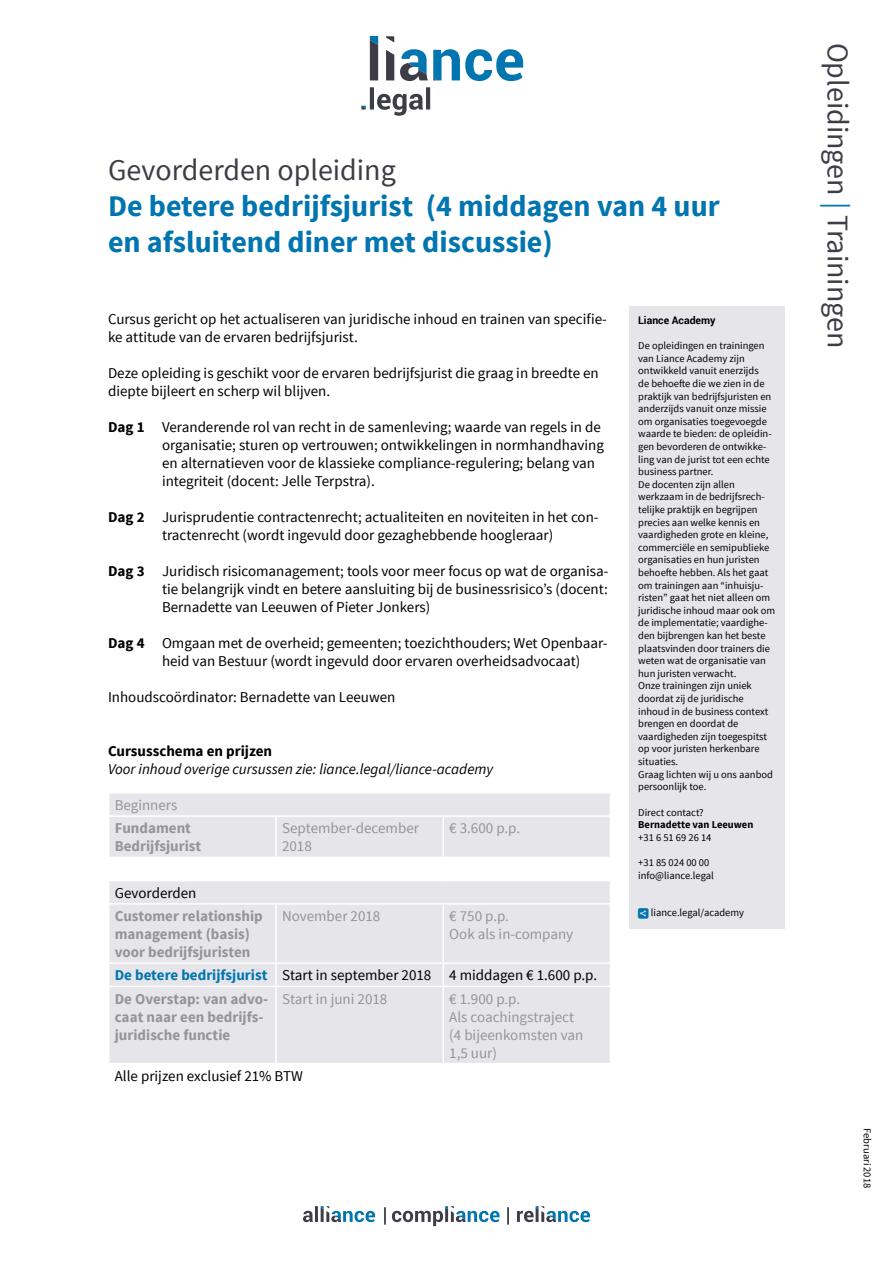
<style>
.page{position:relative;width:893px;height:1263px;background:#fff}
.page>*{position:absolute;margin:0;border:0;box-sizing:border-box;transform-origin:0 0}
.t1{font:700 30px/36px "Source Sans Pro";color:#0075b0}
.t2{font:30px "Source Sans Pro";color:#3c3d46}
.t3{font:15px/18px "Source Sans Pro";color:#000}
.t4{font:15px/18px "Source Sans Pro";color:#939598}
.t5{font:700 15px/18px "Source Sans Pro";color:#939598}
.t6{font:italic 15px "Source Sans Pro";color:#000}
.t7{font:700 15px "Source Sans Pro";color:#000}
.t8{font:10.5px/12.6px "Source Sans Pro";color:#000}
.t9{font:700 10.5px "Source Sans Pro";color:#000}
.t10{font:700 10.5px "Roboto";color:#000}
.s1{font-weight:700}
.s2{font-weight:700;color:#0075b0}
.s3{font-weight:700;color:#939598}
.s4{color:#0075b0}
</style>
<div class="page">
<div style="left:629px;top:306px;width:156px;height:623px;background:#e6e6ea"></div>
<svg style="left:110px;top:794px;width:500px;height:269px;background:#e8e8eb"></svg>
<hr style="left:108px;top:815px;width:168px;height:2px;background:#fff">
<hr style="left:276px;top:815px;width:167px;height:2px;background:#fff">
<hr style="left:275px;top:817px;width:2px;height:40px;background:#fff">
<hr style="left:443px;top:815px;width:168px;height:2px;background:#fff">
<hr style="left:442px;top:817px;width:2px;height:40px;background:#fff">
<hr style="left:108px;top:857px;width:168px;height:1px;background:#fff">
<hr style="left:276px;top:857px;width:167px;height:1px;background:#fff">
<hr style="left:275px;top:858px;width:2px;height:22px;background:#fff">
<hr style="left:443px;top:857px;width:168px;height:1px;background:#fff">
<hr style="left:442px;top:858px;width:2px;height:22px;background:#fff">
<hr style="left:108px;top:880px;width:168px;height:1px;background:#fff">
<hr style="left:276px;top:880px;width:167px;height:1px;background:#fff">
<hr style="left:443px;top:880px;width:168px;height:1px;background:#fff">
<hr style="left:108px;top:903px;width:168px;height:2px;background:#fff">
<hr style="left:276px;top:903px;width:167px;height:2px;background:#fff">
<hr style="left:275px;top:905px;width:2px;height:57px;background:#fff">
<hr style="left:443px;top:903px;width:168px;height:2px;background:#fff">
<hr style="left:442px;top:905px;width:2px;height:57px;background:#fff">
<hr style="left:108px;top:962px;width:168px;height:2px;background:#fff">
<hr style="left:276px;top:962px;width:167px;height:2px;background:#fff">
<hr style="left:275px;top:964px;width:2px;height:22px;background:#fff">
<hr style="left:443px;top:962px;width:168px;height:2px;background:#fff">
<hr style="left:442px;top:964px;width:2px;height:22px;background:#fff">
<hr style="left:108px;top:986px;width:168px;height:1px;background:#fff">
<hr style="left:276px;top:986px;width:167px;height:1px;background:#fff">
<hr style="left:275px;top:987px;width:2px;height:76px;background:#fff">
<hr style="left:443px;top:986px;width:168px;height:1px;background:#fff">
<hr style="left:442px;top:987px;width:2px;height:76px;background:#fff">
<svg style="left:392px;top:1206px;width:108px;height:20px"></svg>
<svg style="left:384px;top:1207px;width:2px;height:17px"></svg>
<svg style="left:507px;top:1207px;width:2px;height:17px"></svg>
<svg style="left:517px;top:1206px;width:73px;height:16px"></svg>
<svg style="left:303px;top:1206px;width:72px;height:16px"></svg>
<svg style="left:386px;top:36px;width:8px;height:6px"></svg>
<svg style="left:370px;top:36px;width:8px;height:44px"></svg>
<svg style="left:386px;top:49px;width:137px;height:32px"></svg>
<svg style="left:361px;top:87px;width:69px;height:29px"></svg>
<h1 class="t2" style="left:108px;top:151px;width:289px">Gevorderden opleiding</h1>
<h1 class="t1" style="left:108px;top:189px;width:613px">De betere bedrijfsjurist (4 middagen van 4 uur en afsluitend diner met discussie)</h1>
<p class="t3" style="left:108px;top:310px;width:500px">Cursus gericht op het actualiseren van juridische inhoud en trainen van specifie&shy;ke attitude van de ervaren bedrijfsjurist.</p>
<p class="t3" style="left:108px;top:364px;width:492px">Deze opleiding is geschikt voor de ervaren bedrijfsjurist die graag in breedte en diepte bijleert en scherp wil blijven.</p>
<p class="t3" style="left:162px;top:418px;width:443px;text-indent:-54px"><span class="s1">Dag 1</span> Veranderende rol van recht in de samenleving; waarde van regels in de organisatie; sturen op vertrouwen; ontwikkelingen in normhandhaving en alternatieven voor de klassieke compliance-regulering; belang van integriteit (docent: Jelle Terpstra).</p>
<p class="t3" style="left:108px;top:508px;width:492px;text-align:center"><span class="s1">Dag 2</span> Jurisprudentie contractenrecht; actualiteiten en noviteiten in het con&shy;tractenrecht (wordt ingevuld door gezaghebbende hoogleraar)</p>
<p class="t3" style="left:162px;top:562px;width:448px;text-align:justify;text-indent:-54px"><span class="s1">Dag 3</span> Juridisch risicomanagement; tools voor meer focus op wat de organisa&shy;tie belangrijk vindt en betere aansluiting bij de businessrisico’s (docent:<br>Bernadette van Leeuwen of Pieter Jonkers)</p>
<p class="t3" style="left:162px;top:634px;width:447px;text-indent:-54px"><span class="s1">Dag 4</span> Omgaan met de overheid; gemeenten; toezichthouders; Wet Openbaar&shy;heid van Bestuur (wordt ingevuld door ervaren overheidsadvocaat)</p>
<p class="t3" style="left:108px;top:688px;width:289px">Inhoudscoördinator: Bernadette van Leeuwen</p>
<p class="t7" style="left:108px;top:741px;width:166px">Cursusschema en prijzen</p>
<p class="t6" style="left:108px;top:760px;width:387px">Voor inhoud overige cursussen zie: liance.legal/liance-academy</p>
<p class="t4" style="left:115px;top:796px;width:64px">Beginners</p>
<p class="t5" style="left:115px;top:820px;width:88px">Fundament<br>Bedrijfsjurist</p>
<p class="t4" style="left:282px;top:820px;width:138px">September-december<br>2018</p>
<p class="t4" style="left:449px;top:820px;width:72px">€ 3.600 p.p.</p>
<p class="t3" style="left:115px;top:884px;width:83px">Gevorderden</p>
<p class="t5" style="left:115px;top:908px;width:150px">Customer relationship management (basis) voor bedrijfsjuristen</p>
<p class="t4" style="left:282px;top:907px;width:100px">November 2018</p>
<p class="t4" style="left:449px;top:907px;width:126px">€ 750 p.p.<br>Ook als in-company</p>
<p class="t3" style="left:115px;top:964px;width:484px;line-height:23.2px"><span class="s2">De betere bedrijfsjurist</span> Start in september 2018 4 middagen € 1.600 p.p.<br><span class="s3">De Overstap: van advo-</span></p>
<p class="t5" style="left:115px;top:1008px;width:150px">caat naar een bedrijfs&shy;juridische functie</p>
<p class="t4" style="left:282px;top:990px;width:107px">Start in juni 2018</p>
<p class="t4" style="left:449px;top:990px;width:136px">€ 1.900 p.p.<br>Als coachingstraject (4 bijeenkomsten van<br>1,5 uur)</p>
<p class="t3" style="left:115px;top:1067px;width:190px">Alle prijzen exclusief 21% BTW</p>
<p class="t10" style="left:638px;top:313px;width:79px">Liance Academy</p>
<p class="t8" style="left:638px;top:340px;width:138px">De opleidingen en trainingen van Liance Academy zijn ontwikkeld vanuit enerzijds<br>de behoefte die we zien in de praktijk van bedrijfsjuristen en anderzijds vanuit onze missie om organisaties toegevoegde waarde te bieden: de opleidin&shy;gen bevorderen de ontwikke&shy;ling van de jurist tot een echte business partner.<br>De docenten zijn allen werkzaam in de bedrijfsrech&shy;telijke praktijk en begrijpen precies aan welke kennis en vaardigheden grote en kleine, commerciële en semipublieke organisaties en hun juristen behoefte hebben. Als het gaat om trainingen aan “inhuisju&shy;risten” gaat het niet alleen om juridische inhoud maar ook om de implementatie; vaardighe&shy;den bijbrengen kan het beste plaatsvinden door trainers die weten wat de organisatie van hun juristen verwacht.<br>Onze trainingen zijn uniek doordat zij de juridische inhoud in de business context brengen en doordat de vaardigheden zijn toegespitst op voor juristen herkenbare situaties.<br>Graag lichten wij u ons aanbod persoonlijk toe.</p>
<p class="t8" style="left:638px;top:806px;width:67px">Direct contact?</p>
<p class="t9" style="left:638px;top:818px;width:117px">Bernadette van Leeuwen</p>
<p class="t8" style="left:638px;top:831px;width:75px">+31 6 51 69 26 14</p>
<p class="t8" style="left:638px;top:856px;width:77px">+31 85 024 00 00 info@liance.legal</p>
<p class="t8" style="left:651px;top:907px;width:95px">liance.legal/academy</p>
<h1 class="t2" style="left:856px;top:43px;width:307px;rotate:90deg">Opleidingen <span class="s4">|</span> Trainingen</h1>
<p class="t8" style="left:873px;top:1128px;width:62px;rotate:90deg">Februari 2018</p>
</div>
